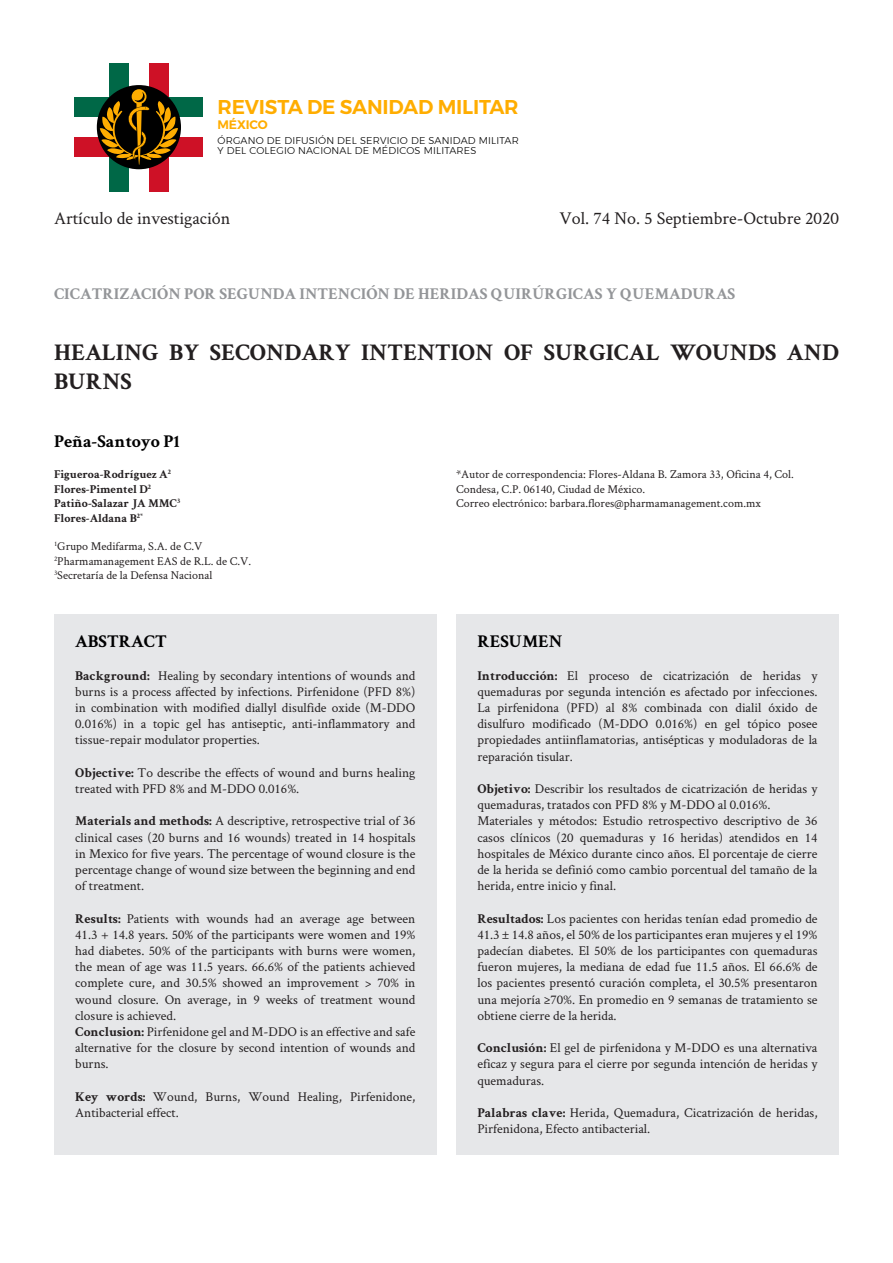
<style>
.page{position:relative;width:893px;height:1263px;background:#fff}
.page>*{position:absolute;margin:0;border:0;box-sizing:border-box;transform-origin:0 0}
.t1{font:700 24px/28.8px "Crimson Text";color:#231f20}
.t2{font:600 19.95px "Montserrat";letter-spacing:-.01em;color:#ffad00}
.t3{font:18px "Crimson Text";color:#231f20}
.t4{font:700 18px "Crimson Text";color:#000001}
.t5{font:700 16.5px "Crimson Text";color:#939598}
.t6{font:13.5px/16.2px "Crimson Text";color:#231f20;text-align:justify}
.t7{font:600 12.3px "Montserrat";letter-spacing:-.01em;color:#ffad00}
.t8{font:12px/14.4px "Crimson Text";color:#231f20}
.t9{font:700 12px "Crimson Text";color:#231f20}
.t10{font:300 9.9px/9.9px "Montserrat";letter-spacing:.02em;color:#000}
.s1{font-weight:700}
</style>
<div class="page">
<div style="left:54px;top:614px;width:383px;height:540px;background:#e6e7e9"></div>
<div style="left:456px;top:614px;width:383px;height:540px;background:#e6e7e9"></div>
<div style="left:109px;top:63px;width:20px;height:128px;background:#006847"></div>
<div style="left:148px;top:63px;width:21px;height:128px;background:#ce1126"></div>
<div style="left:75px;top:97px;width:128px;height:21px;background:#006847"></div>
<div style="left:75px;top:137px;width:128px;height:20px;background:#ce1126"></div>
<div style="left:97px;top:85px;width:84px;height:84px;background:#000;border-radius:50%"></div>
<svg style="left:100px;top:89px;width:78px;height:76px"></svg>
<p class="t2" style="left:217px;top:91px;width:303px">REVISTA DE SANIDAD MILITAR</p>
<p class="t7" style="left:217px;top:115px;width:52px">MÉXICO</p>
<p class="t10" style="left:217px;top:135px;width:303px">ÓRGANO DE DIFUSIÓN DEL SERVICIO DE SANIDAD MILITAR<br>Y DEL COLEGIO NACIONAL DE MÉDICOS MILITARES</p>
<p class="t3" style="left:54px;top:206px;width:178px">Artículo de investigación</p>
<p class="t3" style="left:559px;top:206px;width:281px">Vol. 74 No. 5 Septiembre-Octubre 2020</p>
<p class="t5" style="left:54px;top:284px;width:683px">CICATRIZACIÓN POR SEGUNDA INTENCIÓN DE HERIDAS QUIRÚRGICAS Y QUEMADURAS</p>
<p class="t1" style="left:54px;top:337px;width:786px">HEALING BY SECONDARY INTENTION OF SURGICAL WOUNDS AND<br>BURNS</p>
<p class="t4" style="left:54px;top:430px;width:127px">Peña-Santoyo P1</p>
<p class="t9" style="left:54px;top:467px;width:118px">Figueroa-Rodríguez A<sup>2</sup></p>
<p class="t9" style="left:54px;top:481px;width:99px">Flores-Pimentel D<sup>2</sup></p>
<p class="t9" style="left:54px;top:496px;width:128px">Patiño-Salazar JA MMC<sup>3</sup></p>
<p class="t9" style="left:54px;top:510px;width:90px">Flores-Aldana B<sup>2*</sup></p>
<p class="t8" style="left:54px;top:539px;width:150px"><sup>1</sup>Grupo Medifarma, S.A. de C.V</p>
<p class="t8" style="left:54px;top:553px;width:199px"><sup>2</sup>Pharmamanagement EAS de R.L. de C.V.</p>
<p class="t8" style="left:54px;top:568px;width:160px"><sup>3</sup>Secretaría de la Defensa Nacional</p>
<p class="t8" style="left:456px;top:467px;width:339px">*Autor de correspondencia: Flores-Aldana B. Zamora 33, Oficina 4, Col.<br>Condesa, C.P. 06140, Ciudad de México.</p>
<p class="t8" style="left:456px;top:496px;width:306px">Correo electrónico: barbara.flores@pharmamanagement.com.mx</p>
<p class="t4" style="left:75px;top:631px;width:93px">ABSTRACT</p>
<p class="t4" style="left:477px;top:631px;width:86px">RESUMEN</p>
<p class="t6" style="left:75px;top:667px;width:342px"><span class="s1">Background:</span> Healing by secondary intentions of wounds and burns is a process affected by infections. Pirfenidone (PFD 8%) in combination with modified diallyl disulfide oxide (M-DDO 0.016%) in a topic gel has antiseptic, anti-inflammatory and tissue-repair modulator properties.</p>
<p class="t6" style="left:75px;top:764px;width:342px"><span class="s1">Objective:</span> To describe the effects of wound and burns healing treated with PFD 8% and M-DDO 0.016%.</p>
<p class="t6" style="left:75px;top:812px;width:342px"><span class="s1">Materials and methods:</span> A descriptive, retrospective trial of 36 clinical cases (20 burns and 16 wounds) treated in 14 hospitals in Mexico for five years. The percentage of wound closure is the percentage change of wound size between the beginning and end of treatment.</p>
<p class="t6" style="left:75px;top:910px;width:342px"><span class="s1">Results:</span> Patients with wounds had an average age between 41.3 + 14.8 years. 50% of the participants were women and 19% had diabetes. 50% of the participants with burns were women, the mean of age was 11.5 years. 66.6% of the patients achieved complete cure, and 30.5% showed an improvement &gt; 70% in wound closure. On average, in 9 weeks of treatment wound closure is achieved.</p>
<p class="t6" style="left:75px;top:1023px;width:342px"><span class="s1">Conclusion:</span> Pirfenidone gel and M-DDO is an effective and safe alternative for the closure by second intention of wounds and burns.</p>
<p class="t6" style="left:75px;top:1088px;width:342px"><span class="s1">Key words:</span> Wound, Burns, Wound Healing, Pirfenidone,<br>Antibacterial effect.</p>
<p class="t6" style="left:477px;top:667px;width:342px"><span class="s1">Introducción:</span> El proceso de cicatrización de heridas y quemaduras por segunda intención es afectado por infecciones.<br>La pirfenidona (PFD) al 8% combinada con dialil óxido de disulfuro modificado (M-DDO 0.016%) en gel tópico posee propiedades antiinflamatorias, antisépticas y moduladoras de la reparación tisular.</p>
<p class="t6" style="left:477px;top:780px;width:342px"><span class="s1">Objetivo:</span> Describir los resultados de cicatrización de heridas y quemaduras, tratados con PFD 8% y M-DDO al 0.016%.</p>
<p class="t6" style="left:477px;top:812px;width:342px">Materiales y métodos: Estudio retrospectivo descriptivo de 36 casos clínicos (20 quemaduras y 16 heridas) atendidos en 14 hospitales de México durante cinco años. El porcentaje de cierre de la herida se definió como cambio porcentual del tamaño de la herida, entre inicio y final.</p>
<p class="t6" style="left:477px;top:910px;width:342px"><span class="s1">Resultados:</span> Los pacientes con heridas tenían edad promedio de 41.3 ± 14.8 años, el 50% de los participantes eran mujeres y el 19% padecían diabetes. El 50% de los participantes con quemaduras fueron mujeres, la mediana de edad fue 11.5 años. El 66.6% de los pacientes presentó curación completa, el 30.5% presentaron una mejoría ≥70%. En promedio en 9 semanas de tratamiento se obtiene cierre de la herida.</p>
<p class="t6" style="left:477px;top:1039px;width:342px"><span class="s1">Conclusión:</span> El gel de pirfenidona y M-DDO es una alternativa eficaz y segura para el cierre por segunda intención de heridas y quemaduras.</p>
<p class="t6" style="left:477px;top:1104px;width:342px"><span class="s1">Palabras clave:</span> Herida, Quemadura, Cicatrización de heridas,<br>Pirfenidona, Efecto antibacterial.</p>
</div>
